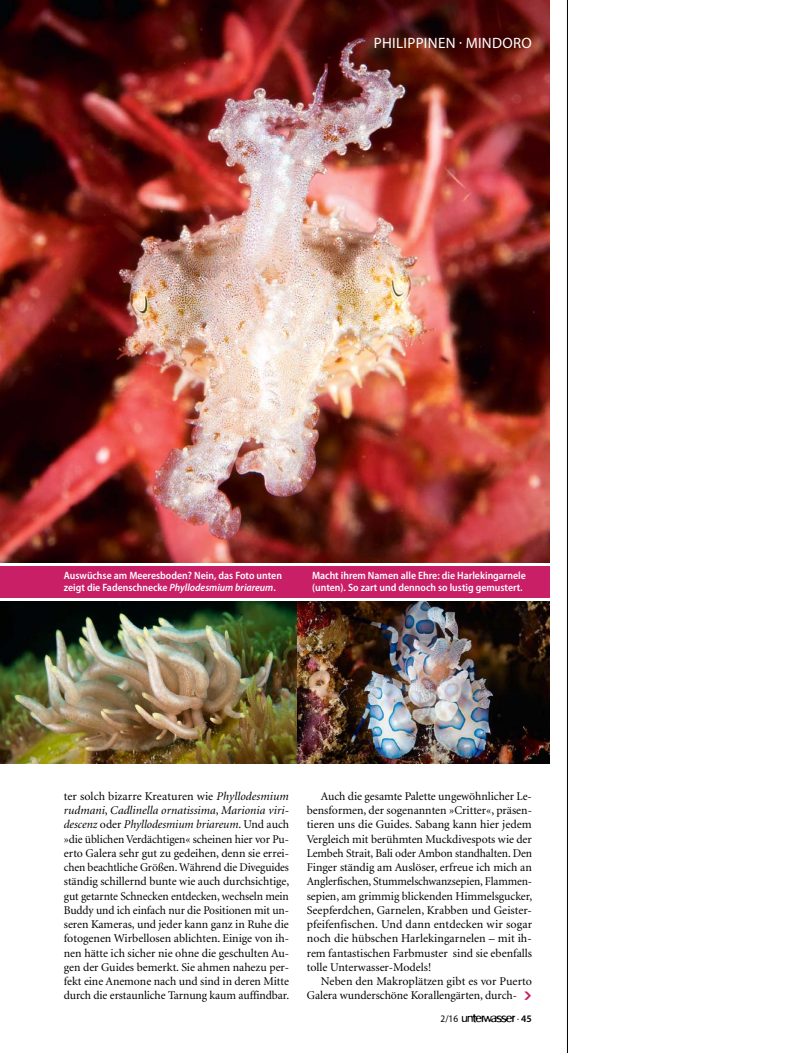
<style>
.page{position:relative;width:798px;height:1053px;background:#fff}
.page>*{position:absolute;margin:0;border:0;box-sizing:border-box;transform-origin:0 0}
.t1{font:15px "Myriad Pro";letter-spacing:.02em;color:#fff}
.t2{font:11.88px/14.2px "Minion";letter-spacing:-.005em;color:#000;text-align:justify}
.t3{font:600 semi-condensed 10.62px/12px "Myriad Pro";color:#fff}
.t4{font:semi-condensed 10px "Myriad Pro";color:#000}
.t5{font:700 10px "Arrowdyn";color:#c81f66}
.s1{font-style:italic}
.s2{font-family:"Unterwasser";font-stretch:normal;font-size:10.62px}
.s3{font-weight:600;font-stretch:normal}
</style>
<div class="page">
<div style="left:0;top:566px;width:549px;height:31px;background:#c81f66"></div>
<img style="left:0;top:601px;width:298px;height:162px">
<img style="left:298px;top:601px;width:251px;height:162px">
<img style="left:0;top:0;width:549px;height:562px">
<hr style="left:567px;top:0;width:1px;height:1052px;background:#000">
<p class="t1" style="left:374px;top:33px;width:159px">PHILIPPINEN · MINDORO</p>
<p class="t3" style="left:64px;top:569px;width:219px">Auswüchse am Meeresboden? Nein, das Foto unten zeigt die Fadenschnecke <span class="s1">Phyllodesmium briareum</span>.</p>
<p class="t3" style="left:312px;top:569px;width:215px">Macht ihrem Namen alle Ehre: die Harlekingarnele (unten). So zart und dennoch so lustig gemustert.</p>
<p class="t2" style="left:64px;top:789px;width:227px">ter solch bizarre Kreaturen wie <span class="s1">Phyllodesmium rudmani</span>, <span class="s1">Cadlinella ornatissima</span>, <span class="s1">Marionia viri&shy;descenz</span> oder <span class="s1">Phyllodesmium briareum</span>. Und auch »die üblichen Verdächtigen« scheinen hier vor Pu&shy;erto Galera sehr gut zu gedeihen, denn sie errei&shy;chen beachtliche Größen. Während die Diveguides ständig schillernd bunte wie auch durchsichtige, gut getarnte Schnecken entdecken, wechseln mein Buddy und ich einfach nur die Positionen mit un&shy;seren Kameras, und jeder kann ganz in Ruhe die fotogenen Wirbellosen ablichten. Einige von ih&shy;nen hätte ich sicher nie ohne die geschulten Au&shy;gen der Guides bemerkt. Sie ahmen nahezu per&shy;fekt eine Anemone nach und sind in deren Mitte durch die erstaunliche Tarnung kaum auffindbar.</p>
<p class="t2" style="left:306px;top:789px;width:227px;text-indent:14px">Auch die gesamte Palette ungewöhnlicher Le&shy;bensformen, der sogenannten »Critter«, präsen&shy;tieren uns die Guides. Sabang kann hier jedem Vergleich mit berühmten Muckdivespots wie der Lembeh Strait, Bali oder Ambon standhalten. Den Finger ständig am Auslöser, erfreue ich mich an Anglerfischen, Stummelschwanzsepien, Flammen&shy;sepien, am grimmig blickenden Himmelsgucker, Seepferdchen, Garnelen, Krabben und Geister&shy;pfeifenfischen. Und dann entdecken wir sogar noch die hübschen Harlekingarnelen – mit ih&shy;rem fantastischen Farbmuster sind sie ebenfalls tolle Unterwasser-Models!</p>
<p class="t2" style="left:306px;top:974px;width:227px;text-indent:14px">Neben den Makroplätzen gibt es vor Puerto<br>Galera wunderschöne Korallengärten, durch-</p>
<p class="t5" style="left:523px;top:990px;width:10px">c</p>
<p class="t4" style="left:440px;top:1013px;width:93px">2/16 <span class="s2">u</span> · <span class="s3">45</span></p>
</div>
